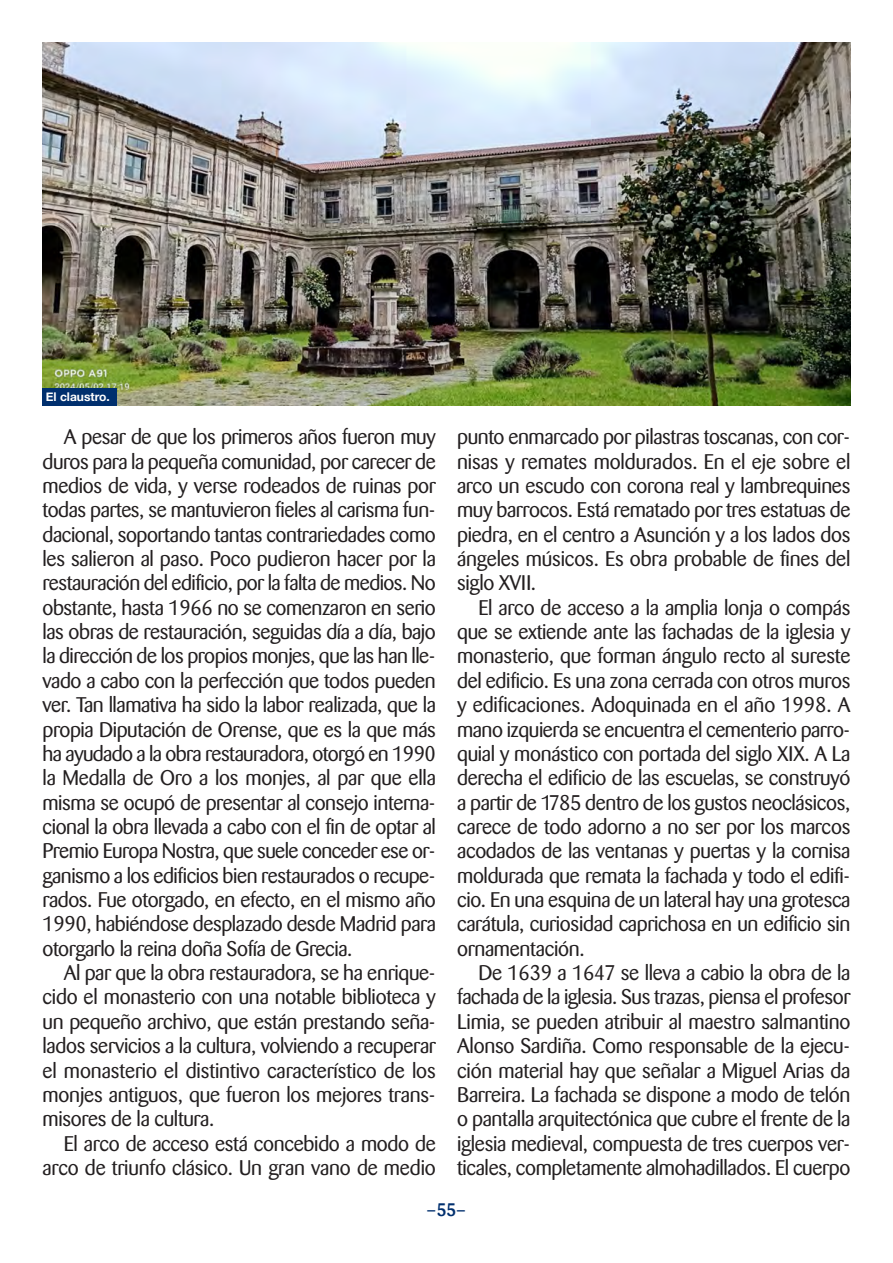
<style>
.page{position:relative;width:893px;height:1263px;background:#fff}
.page>*{position:absolute;margin:0;border:0;box-sizing:border-box;transform-origin:0 0}
.t1{font:21px/24.3px "Barmeno";letter-spacing:-.015em;color:#231f20;text-align:justify}
.t2{font:500 18px "Barmeno";color:#002f6e}
.t3{font:700 12px "Helvetica Neue";color:#fff}
</style>
<div class="page">
<img style="left:43px;top:43px;width:807px;height:362px">
<div style="left:43px;top:388px;width:74px;height:17px;background:#002f6e"></div>
<p class="t3" style="left:46px;top:390px;width:65px">El claustro.</p>
<p class="t1" style="left:43px;top:426px;width:395px;text-indent:21px">A pesar de que los primeros años fueron muy duros para la pequeña comunidad, por carecer de medios de vida, y verse rodeados de ruinas por todas partes, se mantuvieron fieles al carisma fun&shy;dacional, soportando tantas contrariedades como les salieron al paso. Poco pudieron hacer por la restauración del edificio, por la falta de medios. No obstante, hasta 1966 no se comenzaron en serio las obras de restauración, seguidas día a día, bajo la dirección de los propios monjes, que las han lle&shy;vado a cabo con la perfección que todos pueden ver. Tan llamativa ha sido la labor realizada, que la propia Diputación de Orense, que es la que más ha ayudado a la obra restauradora, otorgó en 1990 la Medalla de Oro a los monjes, al par que ella misma se ocupó de presentar al consejo interna&shy;cional la obra llevada a cabo con el fin de optar al Premio Europa Nostra, que suele conceder ese or&shy;ganismo a los edificios bien restaurados o recupe&shy;rados. Fue otorgado, en efecto, en el mismo año 1990, habiéndose desplazado desde Madrid para otorgarlo la reina doña Sofía de Grecia.</p>
<p class="t1" style="left:43px;top:962px;width:395px;text-indent:21px">Al par que la obra restauradora, se ha enrique&shy;cido el monasterio con una notable biblioteca y un pequeño archivo, que están prestando seña&shy;lados servicios a la cultura, volviendo a recuperar el monasterio el distintivo característico de los monjes antiguos, que fueron los mejores trans&shy;misores de la cultura.</p>
<p class="t1" style="left:43px;top:1133px;width:395px;text-align:right">El arco de acceso está concebido a modo de arco de triunfo clásico. Un gran vano de medio</p>
<p class="t1" style="left:457px;top:426px;width:395px">punto enmarcado por pilastras toscanas, con cor&shy;nisas y remates moldurados. En el eje sobre el arco un escudo con corona real y lambrequines muy barrocos. Está rematado por tres estatuas de piedra, en el centro a Asunción y a los lados dos ángeles músicos. Es obra probable de fines del siglo XVII.</p>
<p class="t1" style="left:457px;top:597px;width:395px;text-indent:21px">El arco de acceso a la amplia lonja o compás que se extiende ante las fachadas de la iglesia y monasterio, que forman ángulo recto al sureste del edificio. Es una zona cerrada con otros muros y edificaciones. Adoquinada en el año 1998. A mano izquierda se encuentra el cementerio parro&shy;quial y monástico con portada del siglo XIX. A La derecha el edificio de las escuelas, se construyó a partir de 1785 dentro de los gustos neoclásicos, carece de todo adorno a no ser por los marcos acodados de las ventanas y puertas y la cornisa moldurada que remata la fachada y todo el edifi&shy;cio. En una esquina de un lateral hay una grotesca carátula, curiosidad caprichosa en un edificio sin ornamentación.</p>
<p class="t1" style="left:457px;top:962px;width:395px;text-indent:21px">De 1639 a 1647 se lleva a cabio la obra de la fachada de la iglesia. Sus trazas, piensa el profesor Limia, se pueden atribuir al maestro salmantino Alonso Sardiña. Como responsable de la ejecu&shy;ción material hay que señalar a Miguel Arias da Barreira. La fachada se dispone a modo de telón o pantalla arquitectónica que cubre el frente de la iglesia medieval, compuesta de tres cuerpos ver&shy;ticales, completamente almohadillados. El cuerpo</p>
<p class="t2" style="left:427px;top:1202px;width:41px">–55–</p>
</div>
